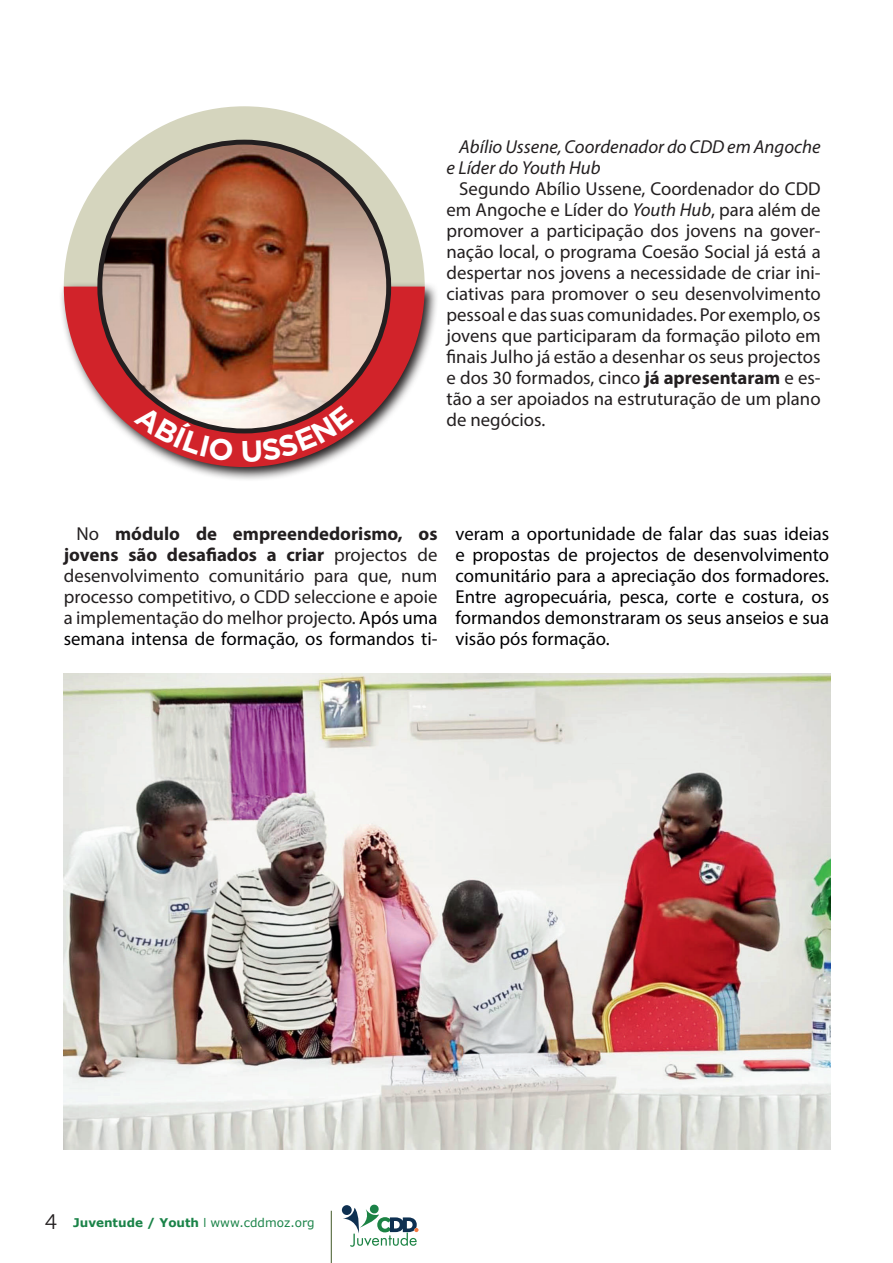
<style>
.page{position:relative;width:893px;height:1263px;background:#fff}
.page>*{position:absolute;margin:0;border:0;box-sizing:border-box;transform-origin:0 0}
.t1{font:18.75px/21px "Myriad Pro";color:#231f20;text-align:justify}
.t2{font:18.75px/21px "Myriad Pro";color:#010103;text-align:justify}
.t3{font:italic 18.75px/21px "Myriad Pro";color:#231f20}
.t4{font:700 12px "Verdana";color:#1a8348}
.s1{font-style:italic}
.s2{font-weight:700}
.s3{color:#010103}
.s4{font-family:"Museo 300";font-weight:400;font-size:21px;color:#231f20}
.s5{font-family:"Futura LT";font-weight:400}
.s6{font-weight:400}
</style>
<div class="page">
<hr style="left:331px;top:1211px;width:1px;height:52px;background:#425827">
<svg style="left:343px;top:1204px;width:75px;height:43px"></svg>
<svg style="left:64px;top:106px;width:361px;height:176px;fill:#d5d5be"></svg>
<svg style="left:61px;top:282px;width:376px;height:198px"></svg>
<svg style="left:64px;top:287px;width:361px;height:180px"></svg>
<img style="left:100px;top:142px;width:289px;height:289px;border-radius:144px">
<img style="left:64px;top:673px;width:766px;height:476px">
<svg style="left:134px;top:404px;width:100px;height:58px"></svg>
<svg style="left:243px;top:405px;width:111px;height:57px;background:#c45a5d"></svg>
<p class="t3" style="left:446px;top:136px;width:376px;text-indent:13px">Abílio Ussene, Coordenador do CDD em Angoche e Líder do Youth Hub</p>
<p class="t1" style="left:446px;top:178px;width:376px;text-indent:13px">Segundo Abílio Ussene, Coordenador do CDD em Angoche e Líder do <span class="s1">Youth Hub</span>, para além de promover a participação dos jovens na gover&shy;nação local, o programa Coesão Social já está a despertar nos jovens a necessidade de criar ini&shy;ciativas para promover o seu desenvolvimento pessoal e das suas comunidades. Por exemplo, os jovens que participaram da formação piloto em finais Julho já estão a desenhar os seus projectos e dos 30 formados, cinco <span class="s2">já apresentaram</span> e es&shy;tão a ser apoiados na estruturação de um plano de negócios.</p>
<p class="t1" style="left:64px;top:523px;width:375px;text-indent:13px">No <span class="s2">módulo de empreendedorismo, os jovens são desafiados a criar</span> projectos de desenvolvimento comunitário para que, num processo competitivo, o CDD seleccione e apoie a implementação do melhor projecto. <span class="s3">Após uma semana intensa de formação, os formandos ti-</span></p>
<p class="t2" style="left:455px;top:523px;width:375px">veram a oportunidade de falar das suas ideias e propostas de projectos de desenvolvimento comunitário para a apreciação dos formadores.<br>Entre agropecuária, pesca, corte e costura, os formandos demonstraram os seus anseios e sua visão pós formação.</p>
<p class="t4" style="left:45px;top:1215px;width:271px"><span class="s4">4</span> Juventude / Youth <span class="s5">I</span> <span class="s6">www.cddmoz.org</span></p>
</div>
